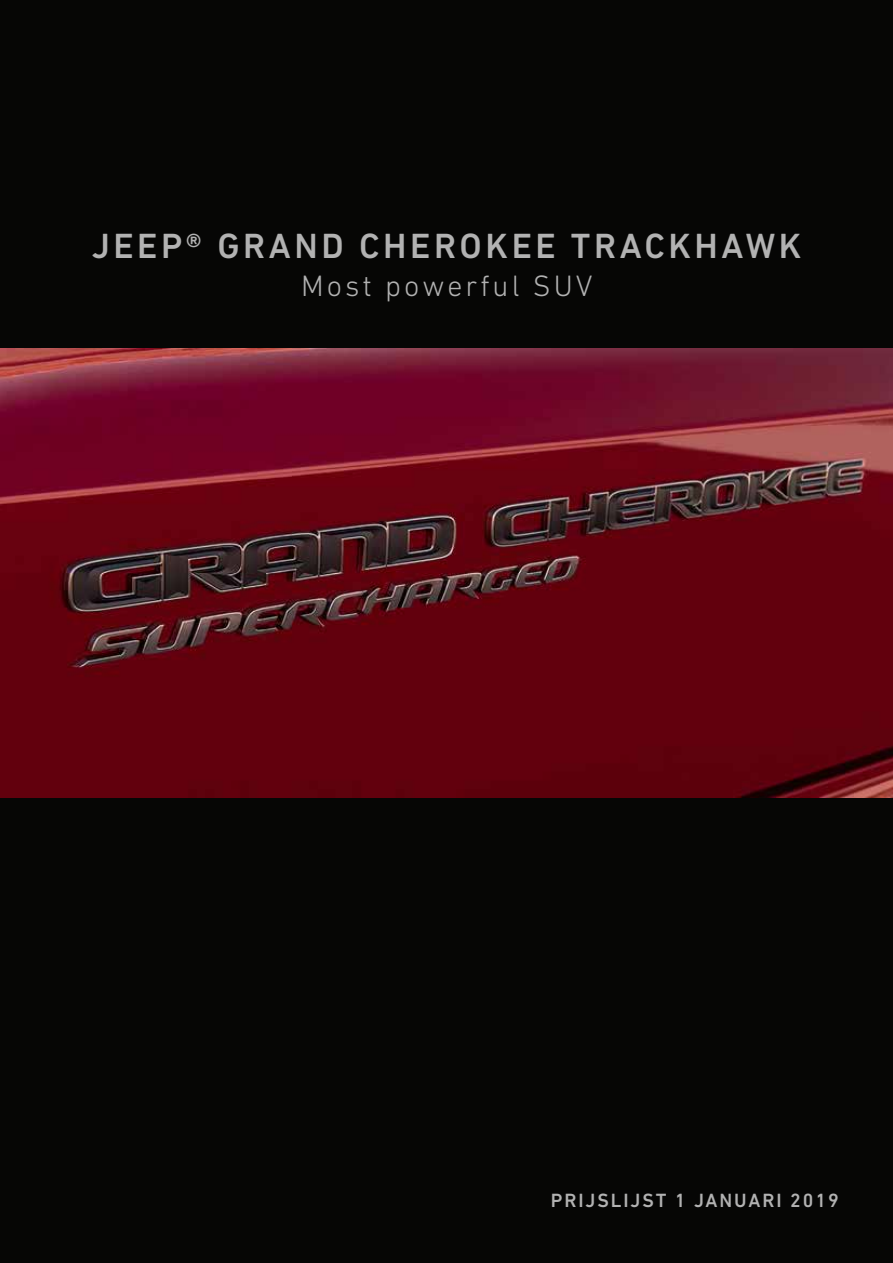
<style>
.page{position:relative;width:893px;height:1263px;background:#060605}
.page>*{position:absolute;margin:0;border:0;box-sizing:border-box;transform-origin:0 0}
.t1{font:500 35.7px "DIN Next LT Pro";letter-spacing:.1em;color:#b2b2b2}
.t2{font:300 30px "DIN Next LT Pro";letter-spacing:.1em;color:#b2b2b2}
.t3{font:500 19.5px "DIN Next LT Pro";letter-spacing:.1em;color:#b2b2b2}
</style>
<div class="page">
<img style="left:0;top:349px;width:893px;height:449px">
<p class="t1" style="left:92px;top:226px;width:711px">JEEP® GRAND CHEROKEE TRACKHAWK</p>
<p class="t2" style="left:301px;top:268px;width:293px">Most powerful SUV</p>
<p class="t3" style="left:551px;top:1189px;width:289px">PRIJSLIJST 1 JANUARI 2019</p>
</div>
